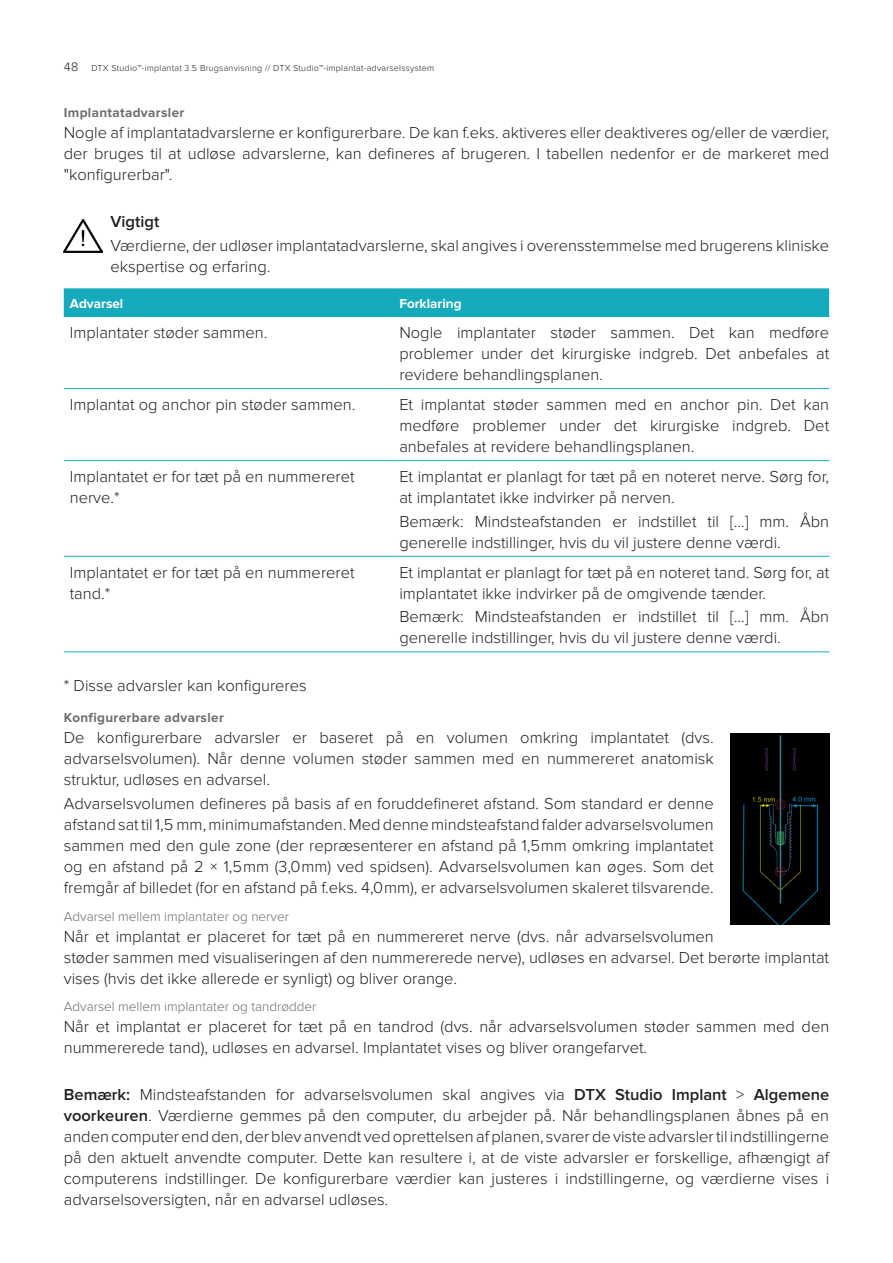
<style>
.page{position:relative;width:893px;height:1263px;background:#fff}
.page>*{position:absolute;margin:0;border:0;box-sizing:border-box;transform-origin:0 0}
.Body_text{font:300 16.5px/21px "Proxima Nova";color:#231f20}
.Body_text-2{font:600 16.5px "Proxima Nova";color:#231f20}
.Head_level_5{font:300 13.5px "Proxima Nova";color:#6c6d70}
.Head_level_4{font:700 13.5px "Proxima Nova";letter-spacing:.025em;color:#6c6d70}
.Table_head{font:700 13.5px "Proxima Nova";color:#fff}
.t1{font:300 9px "Proxima Nova";letter-spacing:.025em;color:#231f20}
.s1{font-size:12.75px}
.s2{font-weight:600}
</style>
<div class="page">
<img style="left:64px;top:218px;width:38px;height:35px">
<div style="left:64px;top:290px;width:765px;height:26px;background:#15abbc"></div>
<hr style="left:64px;top:289px;width:329px;height:1px;background:#15abbc">
<hr style="left:393px;top:289px;width:436px;height:1px;background:#15abbc">
<hr style="left:64px;top:316px;width:329px;height:1px;background:#15abbc">
<hr style="left:393px;top:316px;width:436px;height:1px;background:#15abbc">
<hr style="left:64px;top:388px;width:329px;height:1px;background:#15abbc">
<hr style="left:393px;top:388px;width:436px;height:1px;background:#15abbc">
<hr style="left:64px;top:460px;width:329px;height:1px;background:#15abbc">
<hr style="left:393px;top:460px;width:436px;height:1px;background:#15abbc">
<hr style="left:64px;top:556px;width:329px;height:1px;background:#15abbc">
<hr style="left:393px;top:556px;width:436px;height:1px;background:#15abbc">
<hr style="left:64px;top:652px;width:329px;height:1px;background:#15abbc">
<hr style="left:393px;top:652px;width:436px;height:1px;background:#15abbc">
<img style="left:730px;top:733px;width:99px;height:191px">
<p class="t1" style="left:64px;top:63px;width:372px"><span class="s1">48</span> DTX Studio™-implantat 3.5 Brugsanvisning // DTX Studio™-implantat-advarselssystem</p>
<p class="Head_level_4" style="left:64px;top:105px;width:122px">Implantatadvarsler</p>
<p class="Body_text" style="left:64px;top:122px;width:767px;text-align:justify">Nogle af implantatadvarslerne er konfigurerbare. De kan f.eks. aktiveres eller deaktiveres og/eller de værdier, der bruges til at udløse advarslerne, kan defineres af brugeren. I tabellen nedenfor er de markeret med "konfigurerbar".</p>
<p class="Body_text-2" style="left:111px;top:212px;width:50px">Vigtigt</p>
<p class="Body_text" style="left:111px;top:235px;width:720px">Værdierne, der udløser implantatadvarslerne, skal angives i overensstemmelse med brugerens kliniske ekspertise og erfaring.</p>
<p class="Table_head" style="left:70px;top:296px;width:55px">Advarsel</p>
<p class="Table_head" style="left:399px;top:296px;width:64px">Forklaring</p>
<p class="Body_text" style="left:70px;top:322px;width:199px">Implantater støder sammen.</p>
<p class="Body_text" style="left:399px;top:322px;width:431px;text-align:justify">Nogle implantater støder sammen. Det kan medføre problemer under det kirurgiske indgreb. Det anbefales at revidere behandlingsplanen.</p>
<p class="Body_text" style="left:70px;top:394px;width:287px">Implantat og anchor pin støder sammen.</p>
<p class="Body_text" style="left:399px;top:394px;width:431px;text-align:justify">Et implantat støder sammen med en anchor pin. Det kan medføre problemer under det kirurgiske indgreb. Det anbefales at revidere behandlingsplanen.</p>
<p class="Body_text" style="left:70px;top:466px;width:286px">Implantatet er for tæt på en nummereret nerve.*</p>
<p class="Body_text" style="left:399px;top:466px;width:431px">Et implantat er planlagt for tæt på en noteret nerve. Sørg for, at implantatet ikke indvirker på nerven.</p>
<p class="Body_text" style="left:399px;top:511px;width:431px">Bemærk: Mindsteafstanden er indstillet til […] mm. Åbn generelle indstillinger, hvis du vil justere denne værdi.</p>
<p class="Body_text" style="left:70px;top:562px;width:286px">Implantatet er for tæt på en nummereret tand.*</p>
<p class="Body_text" style="left:399px;top:562px;width:431px">Et implantat er planlagt for tæt på en noteret tand. Sørg for, at implantatet ikke indvirker på de omgivende tænder.</p>
<p class="Body_text" style="left:399px;top:607px;width:431px">Bemærk: Mindsteafstanden er indstillet til […] mm. Åbn generelle indstillinger, hvis du vil justere denne værdi.</p>
<p class="Body_text" style="left:64px;top:675px;width:244px">* Disse advarsler kan konfigureres</p>
<p class="Head_level_4" style="left:64px;top:710px;width:162px">Konfigurerbare advarsler</p>
<p class="Body_text" style="left:64px;top:728px;width:651px;text-align:justify">De konfigurerbare advarsler er baseret på en volumen omkring implantatet (dvs. advarselsvolumen). Når denne volumen støder sammen med en nummereret anatomisk struktur, udløses en advarsel.</p>
<p class="Body_text" style="left:64px;top:793px;width:651px;text-align:justify">Advarselsvolumen defineres på basis af en foruddefineret afstand. Som standard er denne afstand sat til 1,5 mm, minimumafstanden. Med denne mindsteafstand falder advarselsvolumen sammen med den gule zone (der repræsenterer en afstand på 1,5 mm omkring implantatet og en afstand på 2 × 1,5 mm (3,0 mm) ved spidsen). Advarselsvolumen kan øges. Som det fremgår af billedet (for en afstand på f.eks. 4,0 mm), er advarselsvolumen skaleret tilsvarende.</p>
<p class="Head_level_5" style="left:64px;top:908px;width:227px">Advarsel mellem implantater og nerver</p>
<p class="Body_text" style="left:64px;top:926px;width:767px">Når et implantat er placeret for tæt på en nummereret nerve (dvs. når advarselsvolumen<br>støder sammen med visualiseringen af den nummererede nerve), udløses en advarsel. Det berørte implantat vises (hvis det ikke allerede er synligt) og bliver orange.</p>
<p class="Head_level_5" style="left:64px;top:999px;width:254px">Advarsel mellem implantater og tandrødder</p>
<p class="Body_text" style="left:64px;top:1016px;width:767px">Når et implantat er placeret for tæt på en tandrod (dvs. når advarselsvolumen støder sammen med den nummererede tand), udløses en advarsel. Implantatet vises og bliver orangefarvet.</p>
<p class="Body_text" style="left:64px;top:1084px;width:767px;text-align:justify"><span class="s2">Bemærk:</span> Mindsteafstanden for advarselsvolumen skal angives via <span class="s2">DTX Studio Implant</span> &gt; <span class="s2">Algemene voorkeuren</span>. Værdierne gemmes på den computer, du arbejder på. Når behandlingsplanen åbnes på en anden computer end den, der blev anvendt ved oprettelsen af planen, svarer de viste advarsler til indstillingerne på den aktuelt anvendte computer. Dette kan resultere i, at de viste advarsler er forskellige, afhængigt af computerens indstillinger. De konfigurerbare værdier kan justeres i indstillingerne, og værdierne vises i advarselsoversigten, når en advarsel udløses.</p>
</div>
